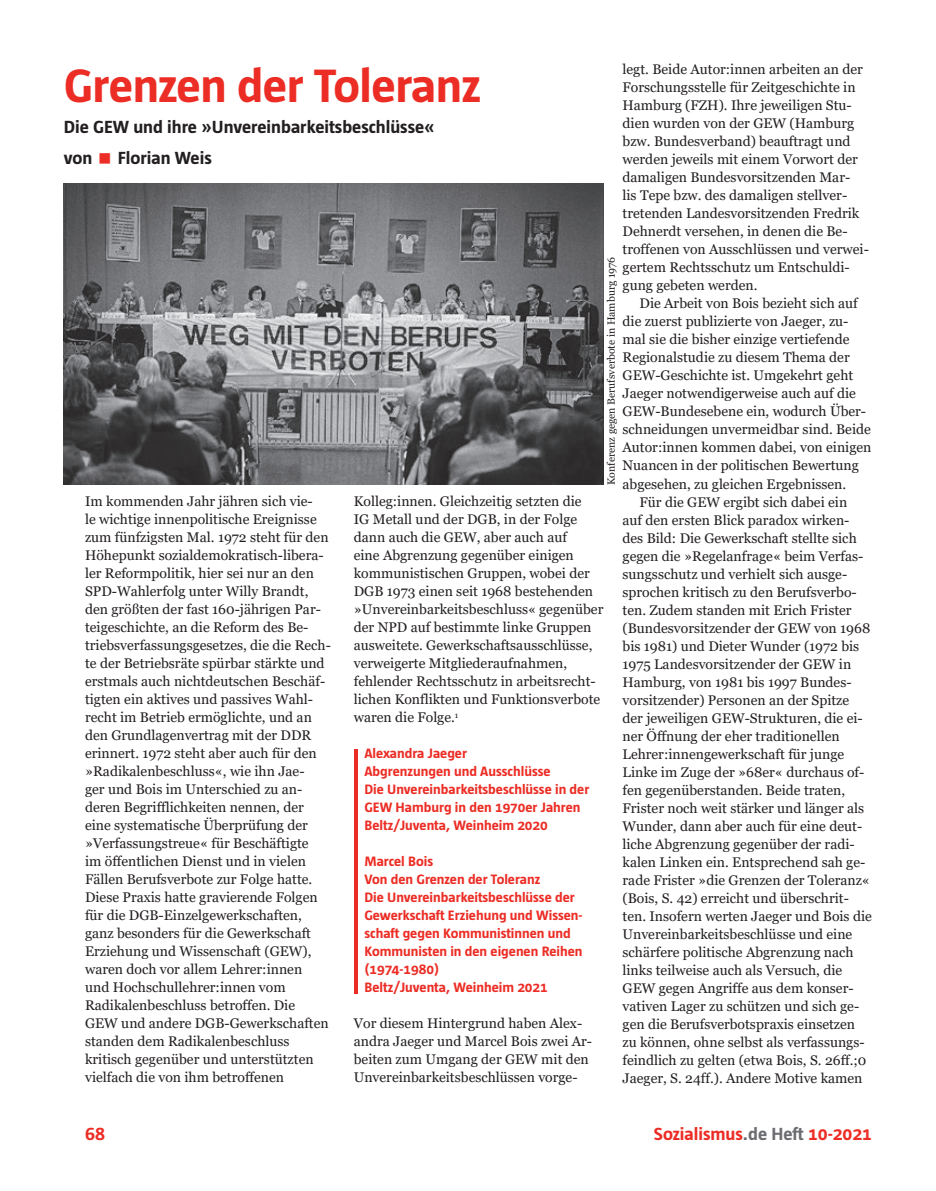
<style>
.page{position:relative;width:936px;height:1191px;background:#fff}
.page>*{position:absolute;margin:0;border:0;box-sizing:border-box;transform-origin:0 0}
.t1{font:700 48px "Tazzer Text";letter-spacing:-.01em;color:#ec2d25}
.t2{font:700 18px/30.8px "Tazzer Text";color:#231f20}
.t3{font:700 18px "Tazzer Text";color:#ec2d25}
.t4{font:13.95px/18px "Georgia";color:#231f20}
.t5{font:700 13.95px/18px "Tazzer Text";color:#ec2d25}
.t6{font:10.5px "Georgia";color:#231f20}
.s1{color:#ec2d25}
.s2{color:#6c6d70}
</style>
<div class="page">
<hr style="left:354px;top:749px;width:3px;height:245px;background:#ec2d25">
<img style="left:64px;top:184px;width:539px;height:301px">
<p class="t4" style="left:622px;top:61px;width:248px">legt. Beide Autor:innen arbeiten an der Forschungsstelle für Zeitgeschichte in Hamburg (FZH). Ihre jeweiligen Stu&shy;dien wurden von der GEW (Hamburg bzw. Bundesverband) beauftragt und werden jeweils mit einem Vorwort der damaligen Bundesvorsitzenden Mar-<br>lis Tepe bzw. des damaligen stellver&shy;tretenden Landesvorsitzenden Fredrik Dehnerdt versehen, in denen die Be&shy;troffenen von Ausschlüssen und verwei&shy;gertem Rechtsschutz um Entschuldi&shy;gung gebeten werden.</p>
<p class="t4" style="left:639px;top:295px;width:220px">Die Arbeit von Bois bezieht sich auf</p>
<p class="t4" style="left:622px;top:313px;width:227px">die zuerst publizierte von Jaeger, zu-</p>
<p class="t4" style="left:622px;top:331px;width:228px">mal sie die bisher einzige vertiefende</p>
<p class="t4" style="left:622px;top:349px;width:229px">Regionalstudie zu diesem Thema der</p>
<p class="t4" style="left:622px;top:367px;width:232px">GEW-Geschichte ist. Umgekehrt geht</p>
<p class="t4" style="left:622px;top:385px;width:235px">Jaeger notwendigerweise auch auf die</p>
<p class="t4" style="left:622px;top:403px;width:245px">GEW-Bundesebene ein, wodurch Über-</p>
<p class="t4" style="left:622px;top:421px;width:250px">schneidungen unvermeidbar sind. Beide</p>
<p class="t4" style="left:622px;top:439px;width:250px">Autor:innen kommen dabei, von einigen</p>
<p class="t4" style="left:622px;top:457px;width:238px">Nuancen in der politischen Bewertung</p>
<p class="t4" style="left:622px;top:475px;width:225px">abgesehen, zu gleichen Ergebnissen.</p>
<p class="t4" style="left:639px;top:493px;width:209px">Für die GEW ergibt sich dabei ein</p>
<p class="t4" style="left:622px;top:511px;width:228px">auf den ersten Blick paradox wirken-</p>
<p class="t4" style="left:622px;top:529px;width:236px">des Bild: Die Gewerkschaft stellte sich</p>
<p class="t4" style="left:622px;top:547px;width:242px">gegen die »Regelanfrage« beim Verfas-</p>
<p class="t4" style="left:622px;top:565px;width:226px">sungsschutz und verhielt sich ausge-</p>
<p class="t4" style="left:622px;top:583px;width:236px">sprochen kritisch zu den Berufsverbo-</p>
<p class="t4" style="left:622px;top:601px;width:230px">ten. Zudem standen mit Erich Frister</p>
<p class="t4" style="left:622px;top:619px;width:249px">(Bundesvorsitzender der GEW von 1968</p>
<p class="t4" style="left:622px;top:637px;width:238px">bis 1981) und Dieter Wunder (1972 bis</p>
<p class="t4" style="left:622px;top:655px;width:230px">1975 Landesvorsitzender der GEW in</p>
<p class="t4" style="left:622px;top:673px;width:230px">Hamburg, von 1981 bis 1997 Bundes-</p>
<p class="t4" style="left:622px;top:691px;width:228px">vorsitzender) Personen an der Spitze</p>
<p class="t4" style="left:622px;top:709px;width:242px">der jeweiligen GEW-Strukturen, die ei-</p>
<p class="t4" style="left:622px;top:727px;width:219px">ner Öffnung der eher traditionellen</p>
<p class="t4" style="left:622px;top:745px;width:223px">Lehrer:innengewerkschaft für junge</p>
<p class="t4" style="left:622px;top:763px;width:243px">Linke im Zuge der »68er« durchaus of-</p>
<p class="t4" style="left:622px;top:781px;width:224px">fen gegenüberstanden. Beide traten,</p>
<p class="t4" style="left:622px;top:799px;width:243px">Frister noch weit stärker und länger als</p>
<p class="t4" style="left:622px;top:817px;width:241px">Wunder, dann aber auch für eine deut-</p>
<p class="t4" style="left:622px;top:835px;width:234px">liche Abgrenzung gegenüber der radi-</p>
<p class="t4" style="left:622px;top:853px;width:244px">kalen Linken ein. Entsprechend sah ge-</p>
<p class="t4" style="left:622px;top:871px;width:249px">rade Frister »die Grenzen der Toleranz«</p>
<p class="t4" style="left:622px;top:889px;width:228px">(Bois, S. 42) erreicht und überschrit-</p>
<p class="t4" style="left:622px;top:907px;width:251px">ten. Insofern werten Jaeger und Bois die</p>
<p class="t4" style="left:622px;top:925px;width:231px">Unvereinbarkeitsbeschlüsse und eine</p>
<p class="t4" style="left:622px;top:943px;width:233px">schärfere politische Abgrenzung nach</p>
<p class="t4" style="left:622px;top:961px;width:221px">links teilweise auch als Versuch, die</p>
<p class="t4" style="left:622px;top:979px;width:232px">GEW gegen Angriffe aus dem konser-</p>
<p class="t4" style="left:622px;top:997px;width:238px">vativen Lager zu schützen und sich ge-</p>
<p class="t4" style="left:622px;top:1015px;width:234px">gen die Berufsverbotspraxis einsetzen</p>
<p class="t4" style="left:622px;top:1033px;width:243px">zu können, ohne selbst als verfassungs-</p>
<p class="t4" style="left:622px;top:1051px;width:245px">feindlich zu gelten (etwa Bois, S. 26ff.;0</p>
<p class="t4" style="left:622px;top:1069px;width:241px">Jaeger, S. 24ff.). Andere Motive kamen</p>
<h1 class="t1" style="left:64px;top:61px;width:418px">Grenzen der Toleranz</h1>
<p class="t2" style="left:64px;top:112px;width:372px">Die GEW und ihre »Unvereinbarkeitsbeschlüsse« von <span class="s1">■</span> Florian Weis</p>
<p class="t6" style="left:605px;top:485px;width:230px;rotate:-90deg">Konferenz gegen Berufsverbote in Hamburg 1976</p>
<p class="t4" style="left:85px;top:492px;width:247px">Im kommenden Jahr jähren sich vie-<br>le wichtige innenpolitische Ereignisse zum fünfzigsten Mal. 1972 steht für den Höhepunkt sozialdemokratisch-libera&shy;ler Reformpolitik, hier sei nur an den SPD-Wahlerfolg unter Willy Brandt, den größten der fast 160-jährigen Par&shy;teigeschichte, an die Reform des Be&shy;triebsverfassungsgesetzes, die die Rech&shy;te der Betriebsräte spürbar stärkte und erstmals auch nichtdeutschen Beschäf&shy;tigten ein aktives und passives Wahl&shy;recht im Betrieb ermöglichte, und an den Grundlagenvertrag mit der DDR erinnert. 1972 steht aber auch für den »Radikalenbeschluss«, wie ihn Jae-<br>ger und Bois im Unterschied zu an&shy;deren Begrifflichkeiten nennen, der eine systematische Überprüfung der »Verfassungstreue« für Beschäftigte<br>im öffentlichen Dienst und in vielen Fällen Berufsverbote zur Folge hatte.<br>Diese Praxis hatte gravierende Folgen für die DGB-Einzelgewerkschaften, ganz besonders für die Gewerkschaft Erziehung und Wissenschaft (GEW), waren doch vor allem Lehrer:innen<br>und Hochschullehrer:innen vom Radikalenbeschluss betroffen. Die GEW und andere DGB-Gewerkschaften standen dem Radikalenbeschluss kritisch gegenüber und unterstützten vielfach die von ihm betroffenen</p>
<p class="t4" style="left:354px;top:492px;width:251px">Kolleg:innen. Gleichzeitig setzten die<br>IG Metall und der DGB, in der Folge dann auch die GEW, aber auch auf<br>eine Abgrenzung gegenüber einigen kommunistischen Gruppen, wobei der DGB 1973 einen seit 1968 bestehenden »Unvereinbarkeitsbeschluss« gegenüber der NPD auf bestimmte linke Gruppen ausweitete. Gewerkschaftsausschlüsse, verweigerte Mitgliederaufnahmen, fehlender Rechtsschutz in arbeitsrecht&shy;lichen Konflikten und Funktionsverbote waren die Folge.<sup>1</sup></p>
<p class="t5" style="left:364px;top:744px;width:226px">Alexandra Jaeger<br>Abgrenzungen und Ausschlüsse<br>Die Unvereinbarkeitsbeschlüsse in der<br>GEW Hamburg in den 1970er Jahren<br>Beltz/Juventa, Weinheim 2020</p>
<p class="t5" style="left:364px;top:852px;width:219px">Marcel Bois<br>Von den Grenzen der Toleranz<br>Die Unvereinbarkeitsbeschlüsse der<br>Gewerkschaft Erziehung und Wissen&shy;schaft gegen Kommunistinnen und<br>Kommunisten in den eigenen Reihen (1974-1980)<br>Beltz/Juventa, Weinheim 2021</p>
<p class="t4" style="left:354px;top:1014px;width:240px">Vor diesem Hintergrund haben Alex&shy;andra Jaeger und Marcel Bois zwei Ar&shy;beiten zum Umgang der GEW mit den Unvereinbarkeitsbeschlüssen vorge-</p>
<p class="t3" style="left:85px;top:1124px;width:21px">68</p>
<p class="t3" style="left:653px;top:1124px;width:220px">Sozialismus<span class="s2">.de Heft</span> 10-2021</p>
</div>
